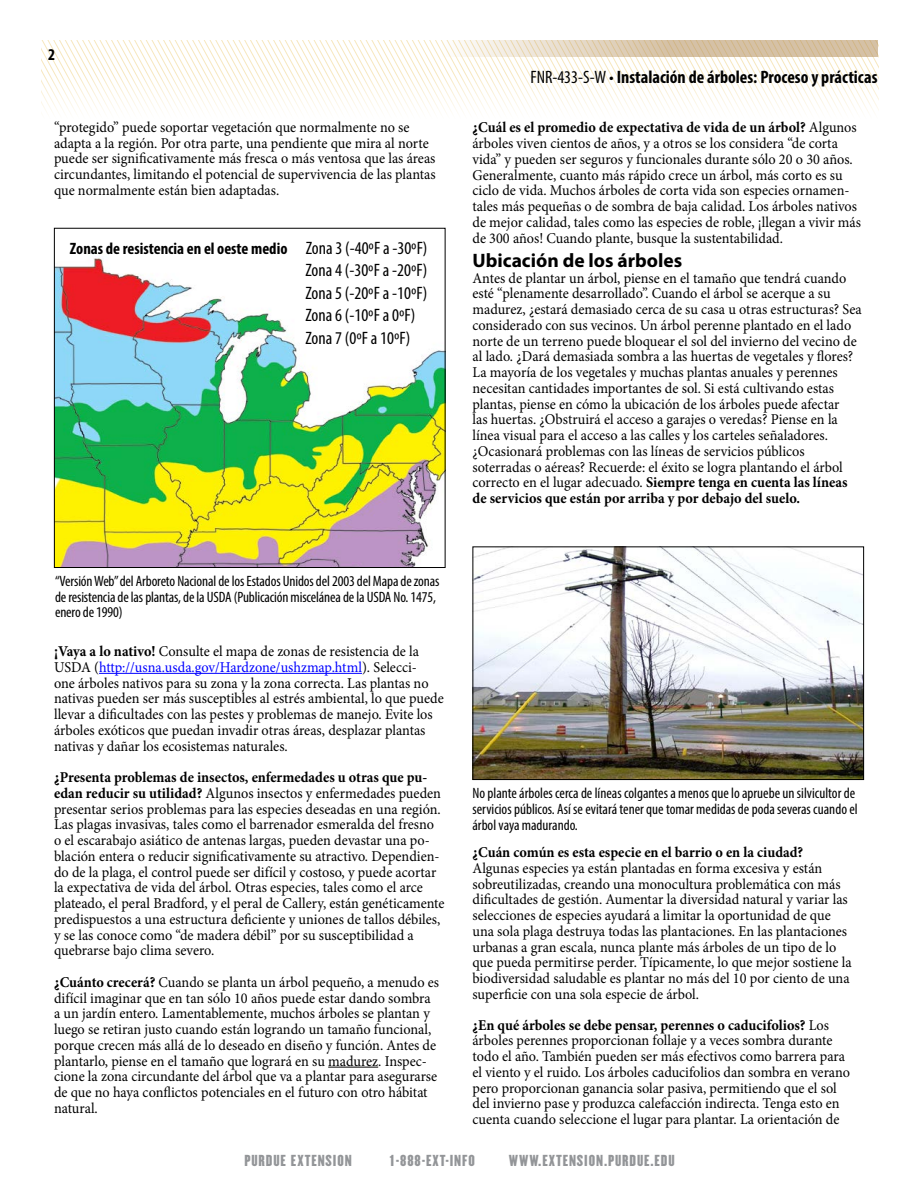
<style>
.page{position:relative;width:918px;height:1188px;background:#fff}
.page>*{position:absolute;margin:0;border:0;box-sizing:border-box;transform-origin:0 0}
.Heading_1{font:700 19.5px "Myriad Pro";color:#000}
.t1{font:condensed 18px "Myriad Pro";color:#000}
.t2{font:700 condensed 18px "Myriad Pro";color:#000}
.t3{font:700 condensed 16.5px "Myriad Pro";color:#000}
.t4{font:15px/15.8px "Minion Pro";color:#000;scale:.95 1}
.Text{font:condensed 15px/15.8px "Myriad Pro";letter-spacing:-.01em;color:#000}
.t5{font:13.95px "Champion Liteweight";letter-spacing:.06em;color:#939598;scale:1.05 1}
.s1{font-weight:400;font-size:18px}
.s2{font-weight:700}
.s3{color:#00f}
.s4{font-weight:400}
</style>
<div class="page">
<svg style="left:41px;top:40px;width:837px;height:72px"></svg>
<svg style="left:279px;top:40px;width:599px;height:17px"></svg>
<hr style="left:99px;top:673px;width:263px;height:1px;background:#00f">
<hr style="left:328px;top:1067px;width:50px;height:1px;background:#000">
<img style="left:56px;top:258px;width:388px;height:308px">
<div style="left:54px;top:228px;width:392px;height:340px;border:1px solid #000"></div>
<img style="left:474px;top:548px;width:388px;height:230px">
<div style="left:472px;top:546px;width:392px;height:234px;border:1px solid #000"></div>
<p class="t3" style="left:48px;top:45px;width:9px">2</p>
<p class="t4" style="left:54px;top:119px;width:403px">“protegido” puede soportar vegetación que normalmente no se adapta a la región. Por otra parte, una pendiente que mira al norte puede ser significativamente más fresca o más ventosa que las áreas circundantes, limitando el potencial de supervivencia de las plantas que normalmente están bien adaptadas.</p>
<p class="t3" style="left:70px;top:238px;width:359px">Zonas de resistencia en el oeste medio <span class="s1">Zona 3 (-40ºF a -30ºF)</span></p>
<p class="t1" style="left:305px;top:260px;width:123px">Zona 4 (-30ºF a -20ºF)</p>
<p class="t1" style="left:305px;top:282px;width:123px">Zona 5 (-20ºF a -10ºF)</p>
<p class="t1" style="left:305px;top:305px;width:111px">Zona 6 (-10ºF a 0ºF)</p>
<p class="t1" style="left:305px;top:327px;width:106px">Zona 7 (0ºF a 10ºF)</p>
<p class="Text" style="left:55px;top:573px;width:386px">“Versión Web” del Arboreto Nacional de los Estados Unidos del 2003 del Mapa de zonas de resistencia de las plantas, de la USDA (Publicación miscelánea de la USDA No. 1475, enero de 1990)</p>
<p class="t4" style="left:54px;top:644px;width:412px"><span class="s2">¡Vaya a lo nativo!</span> Consulte el mapa de zonas de resistencia de la USDA (<span class="s3">http://usna.usda.gov/Hardzone/ushzmap.html</span>). Selecci-<br>one árboles nativos para su zona y la zona correcta. Las plantas no nativas pueden ser más susceptibles al estrés ambiental, lo que puede llevar a dificultades con las pestes y problemas de manejo. Evite los árboles exóticos que puedan invadir otras áreas, desplazar plantas nativas y dañar los ecosistemas naturales.</p>
<p class="t4" style="left:54px;top:770px;width:413px"><span class="s2">¿Presenta problemas de insectos, enfermedades u otras que pu&shy;edan reducir su utilidad?</span> Algunos insectos y enfermedades pueden presentar serios problemas para las especies deseadas en una región.<br>Las plagas invasivas, tales como el barrenador esmeralda del fresno o el escarabajo asiático de antenas largas, pueden devastar una po&shy;blación entera o reducir significativamente su atractivo. Dependien&shy;do de la plaga, el control puede ser difícil y costoso, y puede acortar la expectativa de vida del árbol. Otras especies, tales como el arce plateado, el peral Bradford, y el peral de Callery, están genéticamente predispuestos a una estructura deficiente y uniones de tallos débiles, y se las conoce como “de madera débil” por su susceptibilidad a quebrarse bajo clima severo.</p>
<p class="t4" style="left:54px;top:974px;width:407px"><span class="s2">¿Cuánto crecerá?</span> Cuando se planta un árbol pequeño, a menudo es difícil imaginar que en tan sólo 10 años puede estar dando sombra a un jardín entero. Lamentablemente, muchos árboles se plantan y luego se retiran justo cuando están logrando un tamaño funcional, porque crecen más allá de lo deseado en diseño y función. Antes de plantarlo, piense en el tamaño que logrará en su madurez. Inspec&shy;cione la zona circundante del árbol que va a plantar para asegurarse de que no haya conflictos potenciales en el futuro con otro hábitat natural.</p>
<p class="t2" style="left:530px;top:65px;width:349px"><span class="s4">FNR-433-S-W •</span> Instalación de árboles: Proceso y prácticas</p>
<p class="t4" style="left:472px;top:120px;width:410px"><span class="s2">¿Cuál es el promedio de expectativa de vida de un árbol?</span> Algunos árboles viven cientos de años, y a otros se los considera “de corta vida” y pueden ser seguros y funcionales durante sólo 20 o 30 años.<br>Generalmente, cuanto más rápido crece un árbol, más corto es su ciclo de vida. Muchos árboles de corta vida son especies ornamen&shy;tales más pequeñas o de sombra de baja calidad. Los árboles nativos de mejor calidad, tales como las especies de roble, ¡llegan a vivir más de 300 años! Cuando plante, busque la sustentabilidad.</p>
<p class="Heading_1" style="left:472px;top:248px;width:211px">Ubicación de los árboles</p>
<p class="t4" style="left:472px;top:270px;width:411px">Antes de plantar un árbol, piense en el tamaño que tendrá cuando esté “plenamente desarrollado”. Cuando el árbol se acerque a su madurez, ¿estará demasiado cerca de su casa u otras estructuras? Sea considerado con sus vecinos. Un árbol perenne plantado en el lado norte de un terreno puede bloquear el sol del invierno del vecino de al lado. ¿Dará demasiada sombra a las huertas de vegetales y flores?<br>La mayoría de los vegetales y muchas plantas anuales y perennes necesitan cantidades importantes de sol. Si está cultivando estas plantas, piense en cómo la ubicación de los árboles puede afectar<br>las huertas. ¿Obstruirá el acceso a garajes o veredas? Piense en la línea visual para el acceso a las calles y los carteles señaladores. ¿Ocasionará problemas con las líneas de servicios públicos soterradas o aéreas? Recuerde: el éxito se logra plantando el árbol correcto en el lugar adecuado. <span class="s2">Siempre tenga en cuenta las líneas de servicios que están por arriba y por debajo del suelo.</span></p>
<p class="Text" style="left:472px;top:785px;width:387px">No plante árboles cerca de líneas colgantes a menos que lo apruebe un silvicultor de servicios públicos. Así se evitará tener que tomar medidas de poda severas cuando el árbol vaya madurando.</p>
<p class="t4" style="left:472px;top:844px;width:401px"><span class="s2">¿Cuán común es esta especie en el barrio o en la ciudad?<br></span>Algunas especies ya están plantadas en forma excesiva y están sobreutilizadas, creando una monocultura problemática con más dificultades de gestión. Aumentar la diversidad natural y variar las selecciones de especies ayudará a limitar la oportunidad de que una sola plaga destruya todas las plantaciones. En las plantaciones urbanas a gran escala, nunca plante más árboles de un tipo de lo que pueda permitirse perder. Típicamente, lo que mejor sostiene la biodiversidad saludable es plantar no más del 10 por ciento de una superficie con una sola especie de árbol.</p>
<p class="t4" style="left:472px;top:1017px;width:399px"><span class="s2">¿En qué árboles se debe pensar, perennes o caducifolios?</span> Los árboles perennes proporcionan follaje y a veces sombra durante todo el año. También pueden ser más efectivos como barrera para el viento y el ruido. Los árboles caducifolios dan sombra en verano pero proporcionan ganancia solar pasiva, permitiendo que el sol del invierno pase y produzca calefacción indirecta. Tenga esto en cuenta cuando seleccione el lugar para plantar. La orientación de</p>
<p class="t5" style="left:244px;top:1149px;width:104px">PURDUE EXTENSION</p>
<p class="t5" style="left:390px;top:1149px;width:82px">1-888-EXT-INFO</p>
<p class="t5" style="left:509px;top:1149px;width:159px">WWW.EXTENSION.PURDUE.EDU</p>
</div>
